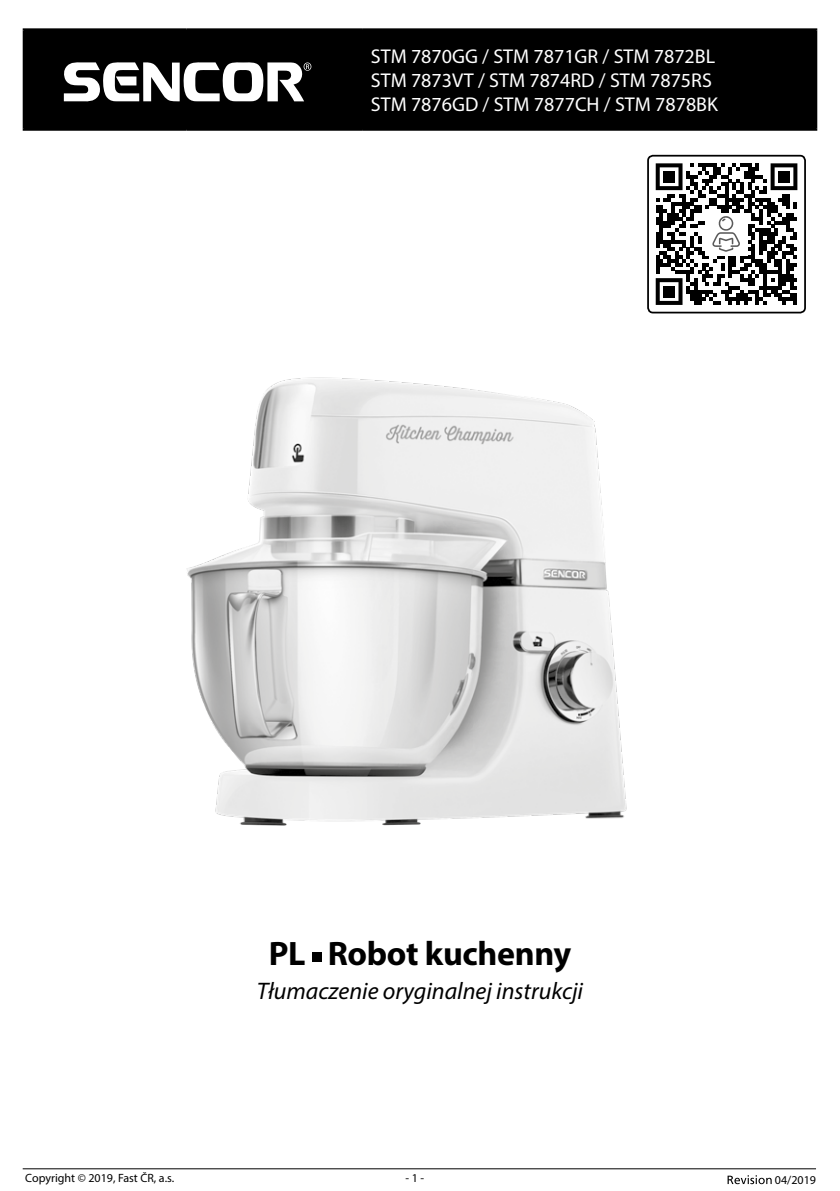
<style>
.page{position:relative;width:840px;height:1191px;background:#fff}
.page>*{position:absolute;margin:0;border:0;box-sizing:border-box;transform-origin:0 0}
.t1{font:700 34px "Myriad Pro";letter-spacing:-.01em;color:#000}
.t2{font:italic 24px "Myriad Pro";color:#000}
.t3{font:20px/24px "Myriad Pro";color:#fff}
.t4{font:12px "Myriad Pro";color:#000}
</style>
<div class="page">
<hr style="left:23px;top:1168px;width:792px;height:1px;background:#000">
<svg style="left:727px;top:1175px;width:44px;height:9px"></svg>
<img style="left:186px;top:377px;width:441px;height:449px">
<div style="left:312px;top:952px;width:9px;height:9px;background:#000"></div>
<div style="left:25px;top:30px;width:789px;height:99px;background:#000"></div>
<hr style="left:23px;top:28px;width:163px;height:2px;background:#000">
<hr style="left:23px;top:30px;width:2px;height:99px;background:#000">
<hr style="left:186px;top:28px;width:176px;height:2px;background:#000">
<hr style="left:185px;top:30px;width:2px;height:99px;background:#000">
<hr style="left:362px;top:28px;width:454px;height:2px;background:#000">
<hr style="left:361px;top:30px;width:2px;height:99px;background:#000">
<hr style="left:814px;top:30px;width:2px;height:99px;background:#000">
<hr style="left:23px;top:129px;width:163px;height:2px;background:#000">
<hr style="left:186px;top:129px;width:176px;height:2px;background:#000">
<hr style="left:362px;top:129px;width:454px;height:2px;background:#000">
<svg style="left:63px;top:62px;width:248px;height:40px"></svg>
<div style="left:646px;top:155px;width:159px;height:158px;border:2px solid #000;border-radius:5px"></div>
<svg style="left:647px;top:156px;width:157px;height:156px"></svg>
<p class="t3" style="left:370px;top:44px;width:348px">STM 7870GG / STM 7871GR / STM 7872BL<br>STM 7873VT / STM 7874RD / STM 7875RS<br>STM 7876GD / STM 7877CH / STM 7878BK</p>
<h1 class="t1" style="left:269px;top:931px;width:303px">PL Robot kuchenny</h1>
<p class="t2" style="left:257px;top:976px;width:327px">Tłumaczenie oryginalnej instrukcji</p>
<p class="t4" style="left:25px;top:1170px;width:150px">Copyright © 2019, Fast ČR, a.s.</p>
<p class="t4" style="left:405px;top:1170px;width:20px">- 1 -</p>
<p class="t4" style="left:774px;top:1172px;width:43px">04/2019</p>
</div>
